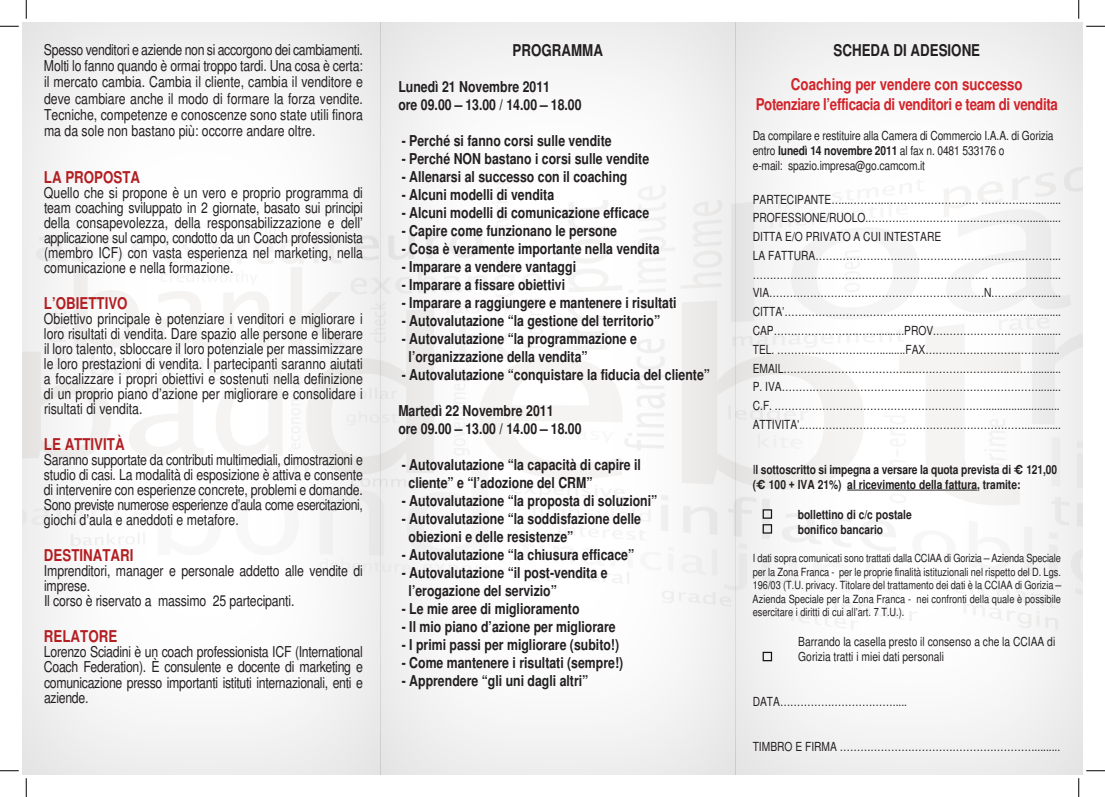
<style>
.page{position:relative;width:1105px;height:797px;background:#fff}
.page>*{position:absolute;margin:0;border:0;box-sizing:border-box;transform-origin:0 0}
.t1{font:700 condensed 16.25px/19.5px "Helvetica";letter-spacing:-.02em;color:#d1232a;text-align:center}
.t2{font:700 condensed 16.25px "Helvetica";color:#b21e22}
.t3{font:700 condensed 16.25px "Helvetica";color:#231f20}
.t4{font:condensed 15px/15px "Helvetica";color:#231f20;text-align:justify}
.t5{font:700 condensed 15px/18px "Helvetica";color:#231f20}
.t6{font:condensed 12.5px/18.8px "Helvetica";color:#231f20}
.t7{font:700 condensed 12.5px/15px "Helvetica";color:#231f20}
.t8{font:condensed 11.25px/13.5px "Helvetica";color:#231f20;text-align:justify}
.s1{font-weight:700}
.s2{font-weight:400}
.s3{font-stretch:normal}
</style>
<div class="page">
<img style="left:23px;top:23px;width:1059px;height:751px">
<hr style="left:847px;top:490px;width:130px;height:1px;background:#231f20">
<div style="left:763px;top:651px;width:9px;height:10px;border:1px solid #1a171b"></div>
<div style="left:763px;top:524px;width:9px;height:9px;border:1px solid #1a171b"></div>
<div style="left:763px;top:509px;width:9px;height:10px;border:1px solid #1a171b"></div>
<svg style="left:0;top:25px;width:19px;height:2px"></svg>
<svg style="left:1086px;top:25px;width:19px;height:2px"></svg>
<svg style="left:0;top:770px;width:19px;height:1px"></svg>
<svg style="left:1086px;top:770px;width:19px;height:1px"></svg>
<svg style="left:25px;top:0;width:2px;height:19px"></svg>
<svg style="left:25px;top:778px;width:2px;height:19px"></svg>
<svg style="left:1078px;top:0;width:1px;height:19px"></svg>
<svg style="left:1078px;top:778px;width:1px;height:19px"></svg>
<p class="t4" style="left:44px;top:41px;width:320px;line-height:16.2px">Spesso venditori e aziende non si accorgono dei cambiamenti.<br>Molti lo fanno quando è ormai troppo tardi. Una cosa è certa: il mercato cambia. Cambia il cliente, cambia il venditore e deve cambiare anche il modo di formare la forza vendite.<br>Tecniche, competenze e conoscenze sono state utili finora ma da sole non bastano più: occorre andare oltre.</p>
<p class="t2" style="left:44px;top:168px;width:98px">LA PROPOSTA</p>
<p class="t4" style="left:44px;top:185px;width:321px">Quello che si propone è un vero e proprio programma di team coaching sviluppato in 2 giornate, basato sui principi della consapevolezza, della responsabilizzazione e dell’ applicazione sul campo, condotto da un Coach professionista (membro ICF) con vasta esperienza nel marketing, nella comunicazione e nella formazione.</p>
<p class="t2" style="left:44px;top:294px;width:85px">L’OBIETTIVO</p>
<p class="t4" style="left:44px;top:311px;width:320px">Obiettivo principale è potenziare i venditori e migliorare i loro risultati di vendita. Dare spazio alle persone e liberare il loro talento, sbloccare il loro potenziale per massimizzare le loro prestazioni di vendita. I partecipanti saranno aiutati a focalizzare i propri obiettivi e sostenuti nella definizione di un proprio piano d’azione per migliorare e consolidare i risultati di vendita.</p>
<p class="t2" style="left:44px;top:435px;width:82px">LE ATTIVITÀ</p>
<p class="t4" style="left:44px;top:452px;width:320px">Saranno supportate da contributi multimediali, dimostrazioni e studio di casi. La modalità di esposizione è attiva e consente di intervenire con esperienze concrete, problemi e domande.<br>Sono previste numerose esperienze d’aula come esercitazioni, giochi d’aula e aneddoti e metafore.</p>
<p class="t2" style="left:44px;top:546px;width:91px">DESTINATARI</p>
<p class="t4" style="left:44px;top:563px;width:320px;text-align:left">Imprenditori, manager e personale addetto alle vendite di imprese.<br>Il corso è riservato a massimo 25 partecipanti.</p>
<p class="t2" style="left:44px;top:627px;width:75px">RELATORE</p>
<p class="t4" style="left:44px;top:644px;width:321px">Lorenzo Sciadini è un coach professionista ICF (International Coach Federation). È consulente e docente di marketing e comunicazione presso importanti istituti internazionali, enti e aziende.</p>
<p class="t3" style="left:513px;top:40px;width:92px">PROGRAMMA</p>
<p class="t5" style="left:398px;top:77px;width:185px">Lunedì 21 Novembre 2011<br>ore 09.00 – 13.00 / 14.00 – 18.00</p>
<p class="t5" style="left:402px;top:131px;width:211px">- Perché si fanno corsi sulle vendite</p>
<p class="t5" style="left:402px;top:149px;width:249px">- Perché NON bastano i corsi sulle vendite</p>
<p class="t5" style="left:402px;top:167px;width:227px">- Allenarsi al successo con il coaching</p>
<p class="t5" style="left:402px;top:185px;width:154px">- Alcuni modelli di vendita</p>
<p class="t5" style="left:402px;top:203px;width:249px">- Alcuni modelli di comunicazione efficace</p>
<p class="t5" style="left:402px;top:221px;width:217px">- Capire come funzionano le persone</p>
<p class="t5" style="left:402px;top:239px;width:259px">- Cosa è veramente importante nella vendita</p>
<p class="t5" style="left:402px;top:257px;width:176px">- Imparare a vendere vantaggi</p>
<p class="t5" style="left:402px;top:275px;width:165px">- Imparare a fissare obiettivi</p>
<p class="t5" style="left:402px;top:293px;width:276px">- Imparare a raggiungere e mantenere i risultati</p>
<p class="t5" style="left:402px;top:311px;width:260px">- Autovalutazione “la gestione del territorio”</p>
<p class="t5" style="left:409px;top:329px;width:230px;text-indent:-7px">- Autovalutazione “la programmazione e l’organizzazione della vendita”</p>
<p class="t5" style="left:402px;top:365px;width:310px">- Autovalutazione “conquistare la fiducia del cliente”</p>
<p class="t5" style="left:398px;top:401px;width:185px">Martedì 22 Novembre 2011<br>ore 09.00 – 13.00 / 14.00 – 18.00</p>
<p class="t5" style="left:409px;top:455px;width:234px;text-indent:-7px">- Autovalutazione “la capacità di capire il cliente” e “l’adozione del CRM”</p>
<p class="t5" style="left:402px;top:491px;width:257px">- Autovalutazione “la proposta di soluzioni”</p>
<p class="t5" style="left:409px;top:509px;width:234px;text-indent:-7px">- Autovalutazione “la soddisfazione delle obiezioni e delle resistenze”</p>
<p class="t5" style="left:402px;top:545px;width:234px">- Autovalutazione “la chiusura efficace”</p>
<p class="t5" style="left:409px;top:563px;width:200px;text-indent:-7px">- Autovalutazione “il post-vendita e l’erogazione del servizio”</p>
<p class="t5" style="left:402px;top:599px;width:179px">- Le mie aree di miglioramento</p>
<p class="t5" style="left:402px;top:617px;width:215px">- Il mio piano d’azione per migliorare</p>
<p class="t5" style="left:402px;top:635px;width:219px">- I primi passi per migliorare (subito!)</p>
<p class="t5" style="left:402px;top:653px;width:223px">- Come mantenere i risultati (sempre!)</p>
<p class="t5" style="left:402px;top:671px;width:188px">- Apprendere “gli uni dagli altri”</p>
<p class="t3" style="left:833px;top:40px;width:148px">SCHEDA DI ADESIONE</p>
<p class="t1" style="left:756px;top:75px;width:304px">Coaching per vendere con successo<br>Potenziare l’efficacia di venditori e team di vendita</p>
<p class="t6" style="left:753px;top:128px;width:302px;line-height:15px">Da compilare e restituire alla Camera di Commercio I.A.A. di Gorizia entro <span class="s1">lunedì 14 novembre 2011</span> al fax n. 0481 533176 o<br>e-mail: spazio.impresa@go.camcom.it</p>
<p class="t6" style="left:753px;top:190px;width:310px">PARTECIPANTE…...………..……………………… ………….….........<br>PROFESSIONE/RUOLO.……………………….……..…………...........<br>DITTA E/O PRIVATO A CUI INTESTARE<br>LA FATTURA……………………..………….………….………………... …………………………………………………………… …………..........<br>VIA………………………………………………………N.……….…........<br>CITTA’………………………………………………………………...........<br>CAP…………………………..........PROV.…………………………........<br>TEL. ………………………….........FAX………………………………....<br>EMAIL………………………………..………………………..……...........<br>P. IVA…………………………………………………………………........<br>C.F. .……………………………………………………...........................<br>ATTIVITA’..……………………..………………………………….............</p>
<p class="t7" style="left:753px;top:462px;width:306px"><span class="s2">I</span>l sottoscritto si impegna a versare la quota prevista di <span class="s3">€</span> 121,00 (<span class="s3">€</span> 100 + IVA 21%) al ricevimento della fattura, tramite:</p>
<p class="t7" style="left:798px;top:507px;width:115px">bollettino di c/c postale bonifico bancario</p>
<p class="t8" style="left:753px;top:551px;width:310px">I dati sopra comunicati sono trattati dalla CCIAA di Gorizia – Azienda Speciale per la Zona Franca - per le proprie finalità istituzionali nel rispetto del D. Lgs.<br>196/03 (T.U. privacy. Titolare del trattamento dei dati è la CCIAA di Gorizia – Azienda Speciale per la Zona Franca - nei confronti della quale è possibile esercitare i diritti di cui all’art. 7 T.U.).</p>
<p class="t6" style="left:798px;top:634px;width:258px;line-height:15px">Barrando la casella presto il consenso a che la CCIAA di<br>Gorizia tratti i miei dati personali</p>
<p class="t6" style="left:753px;top:692px;width:156px">DATA…………………………….....</p>
<p class="t6" style="left:753px;top:737px;width:309px">TIMBRO E FIRMA ………………………………………………….........</p>
</div>
